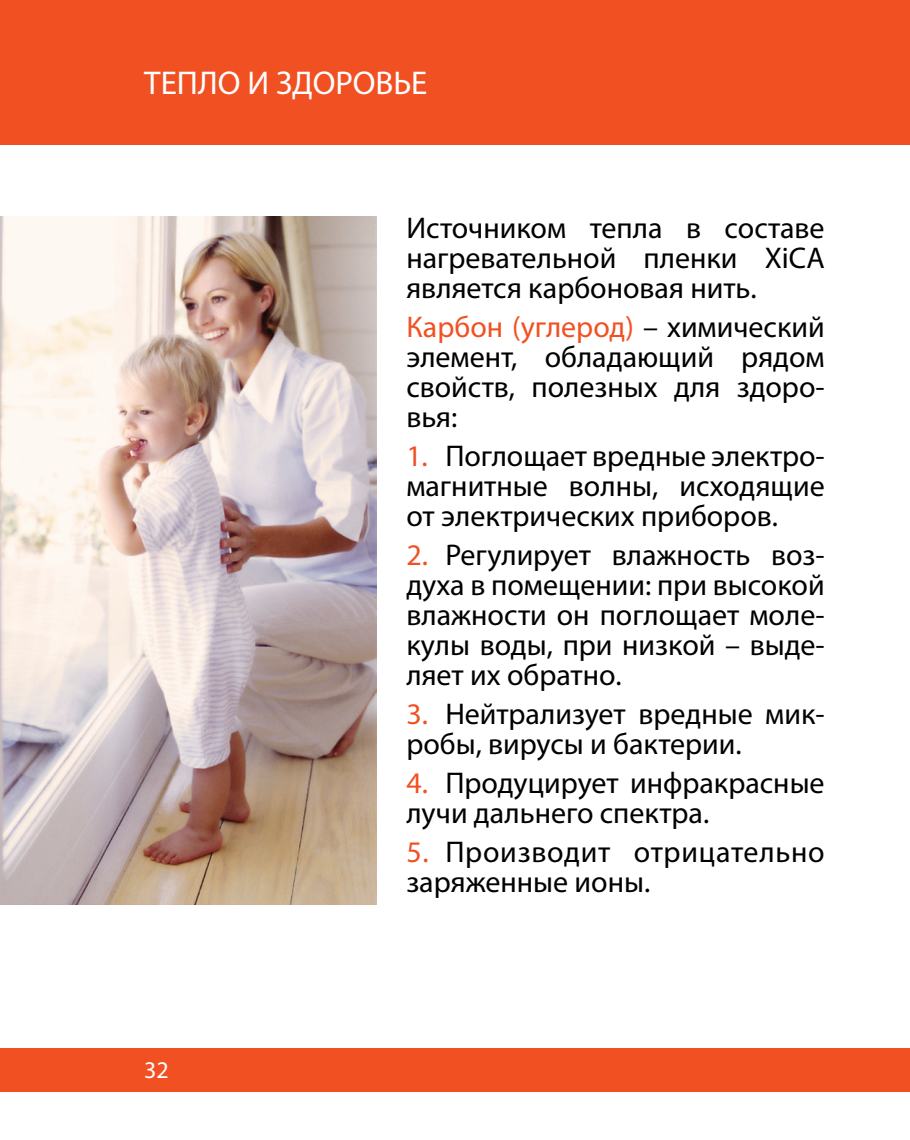
<style>
.page{position:relative;width:910px;height:1140px;background:#fff}
.page>*{position:absolute;margin:0;border:0;box-sizing:border-box;transform-origin:0 0}
.t1{font:33px "Myriad Pro";color:#fff}
.t2{font:30px/30px "Myriad Pro";color:#000;text-align:justify}
.t3{font:30px/30px "Myriad Pro";letter-spacing:.02em;color:#000}
.t4{font:24px "Myriad Pro";color:#fff}
.s1{color:#f15122}
</style>
<div class="page">
<div style="left:0;top:1048px;width:910px;height:44px;background:#f15122"></div>
<div style="left:0;top:0;width:910px;height:145px;background:#f15122"></div>
<img style="left:0;top:216px;width:376px;height:688px">
<p class="t1" style="left:144px;top:63px;width:285px">ТЕПЛО И ЗДОРОВЬЕ</p>
<p class="t4" style="left:144px;top:1055px;width:26px">32</p>
<p class="t2" style="left:406px;top:212px;width:420px">Источником тепла в составе нагревательной пленки XiCA является карбоновая нить.</p>
<p class="t2" style="left:406px;top:311px;width:420px"><span class="s1">Карбон (углерод)</span> – химический элемент, обладающий рядом свойств, полезных для здоро&shy;вья:</p>
<p class="t2" style="left:406px;top:440px;width:420px"><span class="s1">1.</span> Поглощает вредные электро&shy;магнитные волны, исходящие от электрических приборов.</p>
<p class="t2" style="left:406px;top:539px;width:420px"><span class="s1">2.</span> Регулирует влажность воз&shy;духа в помещении: при высокой влажности он поглощает моле&shy;кулы воды, при низкой – выде&shy;ляет их обратно.</p>
<p class="t2" style="left:406px;top:698px;width:420px"><span class="s1">3.</span> Нейтрализует вредные мик&shy;робы, вирусы и бактерии.</p>
<p class="t2" style="left:406px;top:767px;width:420px"><span class="s1">4.</span> Продуцирует инфракрасные лучи дальнего спектра.</p>
<p class="t3" style="left:406px;top:836px;width:420px"><span class="s1">5.</span> Производит отрицательно заряженные ионы.</p>
</div>
